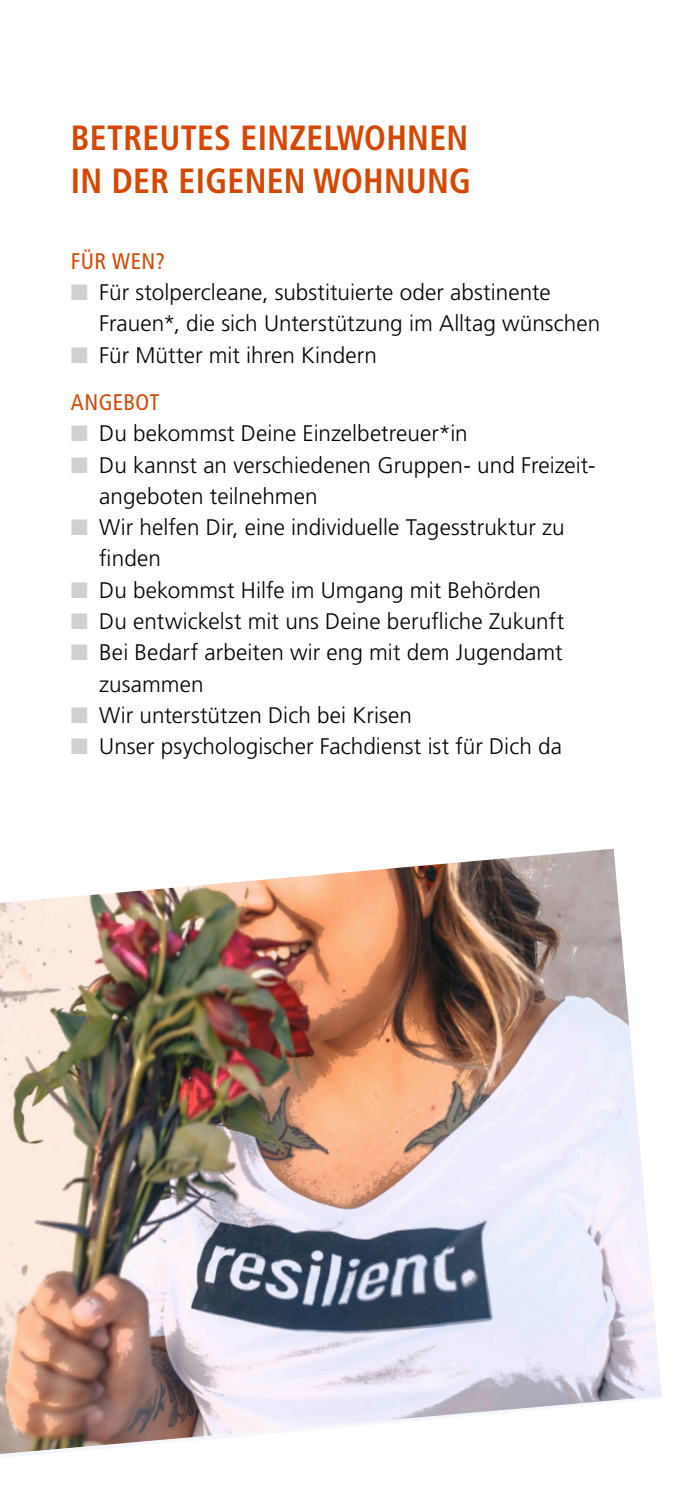
<style>
.page{position:relative;width:695px;height:1489px;background:#fff}
.page>*{position:absolute;margin:0;border:0;box-sizing:border-box;transform-origin:0 0}
.t1{font:700 condensed 35px/42.5px "Frutiger LT Std";letter-spacing:.01em;color:#d64703;scale:.96 1}
.t2{font:300 22.5px/31.2px "Frutiger LT Std";letter-spacing:.005em;color:#000}
.t3{font:condensed 22.5px "Frutiger LT Std";letter-spacing:.015em;color:#d64703}
.s1{color:#cfd0d0}
.s2{font-weight:400;font-stretch:condensed;color:#d64703}
</style>
<div class="page">
<img style="left:0;top:848px;width:661px;height:605px">
<h1 class="t1" style="left:71px;top:117px;width:418px">BETREUTES EINZELWOHNEN<br>IN DER EIGENEN WOHNUNG</h1>
<p class="t3" style="left:71px;top:248px;width:96px">FÜR WEN?</p>
<p class="t2" style="left:99px;top:277px;width:502px;text-indent:-28px"><span class="s1">■</span> Für stolpercleane, substituierte oder abstinente<br>Frauen*, die sich Unterstützung im Alltag wünschen</p>
<p class="t2" style="left:71px;top:331px;width:307px;line-height:47.5px"><span class="s1">■</span> Für Mütter mit ihren Kindern<br><span class="s2">ANGEBOT</span></p>
<p class="t2" style="left:71px;top:418px;width:398px"><span class="s1">■</span> Du bekommst Deine Einzelbetreuer*in</p>
<p class="t2" style="left:99px;top:449px;width:497px;text-indent:-28px"><span class="s1">■</span> Du kannst an verschiedenen Gruppen- und Freizeit&shy;angeboten teilnehmen</p>
<p class="t2" style="left:99px;top:512px;width:467px;text-indent:-28px"><span class="s1">■</span> Wir helfen Dir, eine individuelle Tagesstruktur zu finden</p>
<p class="t2" style="left:71px;top:574px;width:471px"><span class="s1">■</span> Du bekommst Hilfe im Umgang mit Behörden</p>
<p class="t2" style="left:71px;top:606px;width:494px"><span class="s1">■</span> Du entwickelst mit uns Deine berufliche Zukunft</p>
<p class="t2" style="left:99px;top:637px;width:465px;text-indent:-28px"><span class="s1">■</span> Bei Bedarf arbeiten wir eng mit dem Jugendamt zusammen</p>
<p class="t2" style="left:71px;top:699px;width:342px"><span class="s1">■</span> Wir unterstützen Dich bei Krisen</p>
<p class="t2" style="left:71px;top:731px;width:492px"><span class="s1">■</span> Unser psychologischer Fachdienst ist für Dich da</p>
</div>
